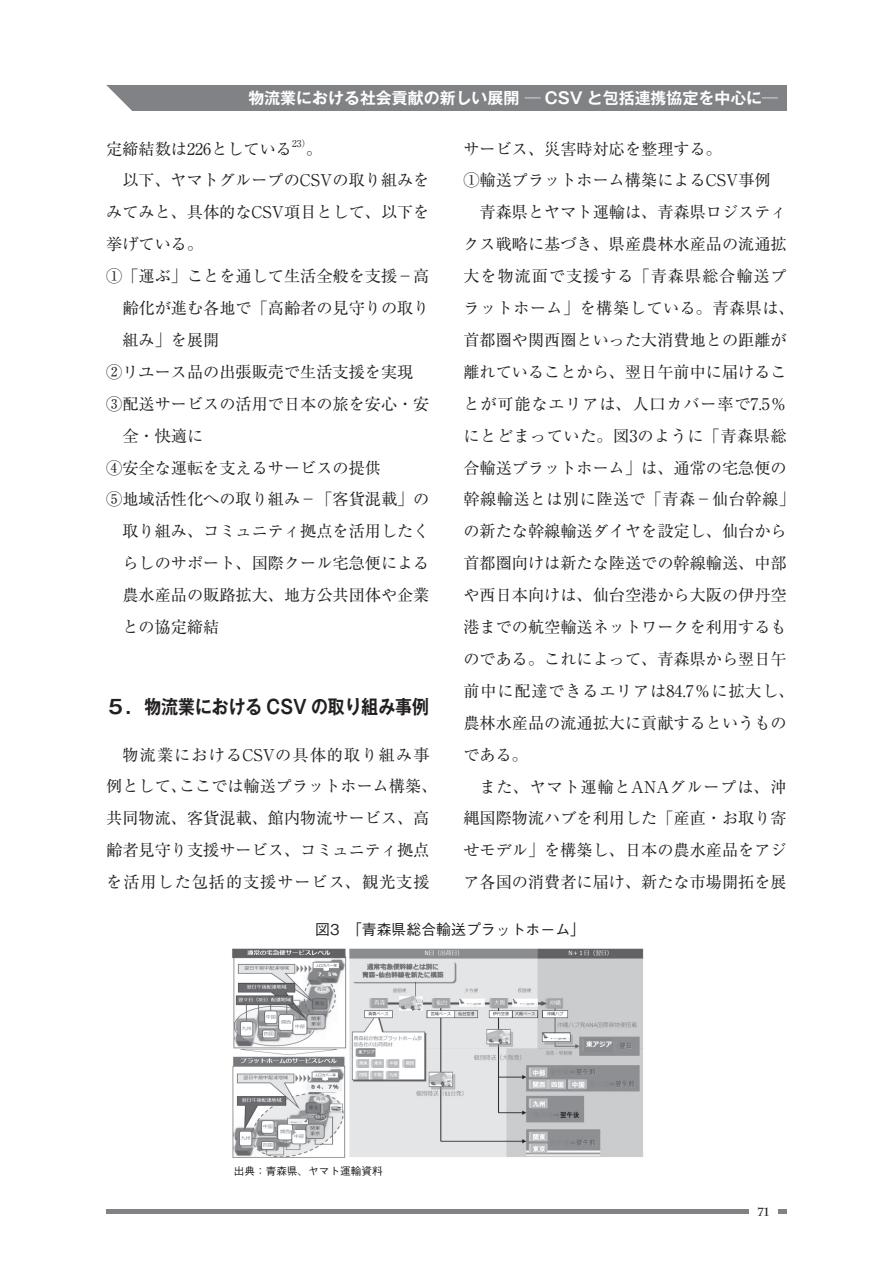
<style>
.page{position:relative;width:893px;height:1263px;background:#fff}
.page>*{position:absolute;margin:0;border:0;box-sizing:border-box;transform-origin:0 0}
.t1{font:700 19.2px "Gothic MB101 Pro De";color:#231f20}
.t2{font:16.2px/32px "Ryumin Pro";color:#231f20;text-align:center}
.t3{font:16.2px "Ryumin Pro";letter-spacing:.05em;color:#231f20}
.t4{font:16.2px "Ryumin Pro";letter-spacing:.03em;color:#231f20}
.t5{font:16.2px "Ryumin Pro";letter-spacing:.035em;color:#231f20}
.t6{font:16.2px "Ryumin Pro";letter-spacing:.06em;color:#231f20}
.t7{font:700 15.9px "Gothic MB101 Pro De";color:#fff}
.t8{font:500 14.85px "Gothic BBB Pro";color:#231f20}
.t9{font:700 11.7px "Charlemagne Std";color:#231f20}
.t10{font:500 10.65px "Gothic BBB Pro";color:#231f20}
.t11{font:9.45px "Ryumin Pro";color:#231f20}
</style>
<div class="page">
<div style="left:106px;top:85px;width:681px;height:26px;background:#808285"></div>
<svg style="left:106px;top:85px;width:26px;height:26px"></svg>
<hr style="left:106px;top:1210px;width:642px;height:4px;background:#808285">
<svg style="left:778px;top:1210px;width:9px;height:4px"></svg>
<img style="left:232px;top:948px;width:412px;height:210px">
<p class="t7" style="left:248px;top:85px;width:531px">物流業における社会貢献の新しい展開 ─ CSV と包括連携協定を中心に─</p>
<p class="t2" style="left:106px;top:131px;width:187px">定締結数は226としている</p>
<p class="t11" style="left:292px;top:136px;width:20px">23）</p>
<p class="t2" style="left:463px;top:131px;width:260px">サービス、災害時対応を整理する。</p>
<p class="t2" style="left:463px;top:163px;width:309px">①輸送プラットホーム構築によるCSV事例</p>
<p class="t2" style="left:480px;top:195px;width:308px">青森県とヤマト運輸は、青森県ロジスティ</p>
<p class="t2" style="left:463px;top:227px;width:325px">クス戦略に基づき、県産農林水産品の流通拡</p>
<p class="t6" style="left:463px;top:263px;width:325px">大を物流面で支援する「青森県総合輸送プ</p>
<p class="t4" style="left:463px;top:295px;width:333px">ラットホーム」を構築している。青森県は、</p>
<p class="t2" style="left:463px;top:323px;width:325px">首都圏や関西圏といった大消費地との距離が</p>
<p class="t2" style="left:463px;top:355px;width:325px">離れていることから、翌日午前中に届けるこ</p>
<p class="t3" style="left:463px;top:391px;width:325px">とが可能なエリアは、人口カバー率で7.5％</p>
<p class="t5" style="left:463px;top:423px;width:325px">にとどまっていた。図3のように「青森県総</p>
<p class="t2" style="left:463px;top:450px;width:325px">合輸送プラットホーム」は、通常の宅急便の</p>
<p class="t4" style="left:463px;top:487px;width:333px">幹線輸送とは別に陸送で「青森－仙台幹線」</p>
<p class="t2" style="left:463px;top:514px;width:325px">の新たな幹線輸送ダイヤを設定し、仙台から</p>
<p class="t2" style="left:463px;top:546px;width:325px">首都圏向けは新たな陸送での幹線輸送、中部</p>
<p class="t2" style="left:463px;top:578px;width:325px">や西日本向けは、仙台空港から大阪の伊丹空</p>
<p class="t2" style="left:463px;top:610px;width:325px">港までの航空輸送ネットワークを利用するも</p>
<p class="t2" style="left:463px;top:642px;width:325px">のである。これによって、青森県から翌日午</p>
<p class="t3" style="left:463px;top:678px;width:333px">前中に配達できるエリアは84.7％に拡大し、</p>
<p class="t2" style="left:463px;top:706px;width:325px">農林水産品の流通拡大に貢献するというもの</p>
<p class="t2" style="left:463px;top:737px;width:66px">である。</p>
<p class="t3" style="left:480px;top:774px;width:309px">また、ヤマト運輸とANAグループは、沖</p>
<p class="t2" style="left:463px;top:801px;width:325px">縄国際物流ハブを利用した「産直・お取り寄</p>
<p class="t2" style="left:463px;top:833px;width:325px">せモデル」を構築し、日本の農水産品をアジ</p>
<p class="t2" style="left:463px;top:865px;width:325px">ア各国の消費者に届け、新たな市場開拓を展</p>
<p class="t8" style="left:315px;top:917px;width:271px">図3　「青森県総合輸送プラットホーム」</p>
<p class="t2" style="left:306px;top:131px;width:18px">。</p>
<p class="t2" style="left:122px;top:163px;width:308px">以下、ヤマトグループのCSVの取り組みを</p>
<p class="t2" style="left:106px;top:195px;width:325px">みてみと、具体的なCSV項目として、以下を</p>
<p class="t2" style="left:106px;top:227px;width:98px">挙げている。</p>
<p class="t2" style="left:106px;top:259px;width:325px">①「運ぶ」ことを通して生活全般を支援－高</p>
<p class="t2" style="left:122px;top:291px;width:308px">齢化が進む各地で「高齢者の見守りの取り</p>
<p class="t2" style="left:122px;top:323px;width:98px">組み」を展開</p>
<p class="t2" style="left:106px;top:355px;width:308px">②リユース品の出張販売で生活支援を実現</p>
<p class="t2" style="left:106px;top:387px;width:325px">③配送サービスの活用で日本の旅を安心・安</p>
<p class="t2" style="left:122px;top:418px;width:82px">全・快適に</p>
<p class="t2" style="left:106px;top:450px;width:276px">④安全な運転を支えるサービスの提供</p>
<p class="t2" style="left:106px;top:482px;width:325px">⑤地域活性化への取り組み－「客貨混載」の</p>
<p class="t2" style="left:122px;top:514px;width:308px">取り組み、コミュニティ拠点を活用したく</p>
<p class="t2" style="left:122px;top:546px;width:308px">らしのサポート、国際クール宅急便による</p>
<p class="t2" style="left:122px;top:578px;width:308px">農水産品の販路拡大、地方公共団体や企業</p>
<p class="t2" style="left:122px;top:610px;width:98px">との協定締結</p>
<p class="t1" style="left:106px;top:690px;width:324px">５．物流業における CSV の取り組み事例</p>
<p class="t2" style="left:106px;top:737px;width:333px">物流業におけるCSVの具体的取り組み事<br>例として、ここでは輸送プラットホーム構築、共同物流、客貨混載、館内物流サービス、高齢者見守り支援サービス、コミュニティ拠点を活用した包括的支援サービス、観光支援</p>
<p class="t10" style="left:234px;top:1162px;width:150px">出典：青森県、ヤマト運輸資料</p>
<p class="t9" style="left:757px;top:1205px;width:13px">71</p>
</div>
